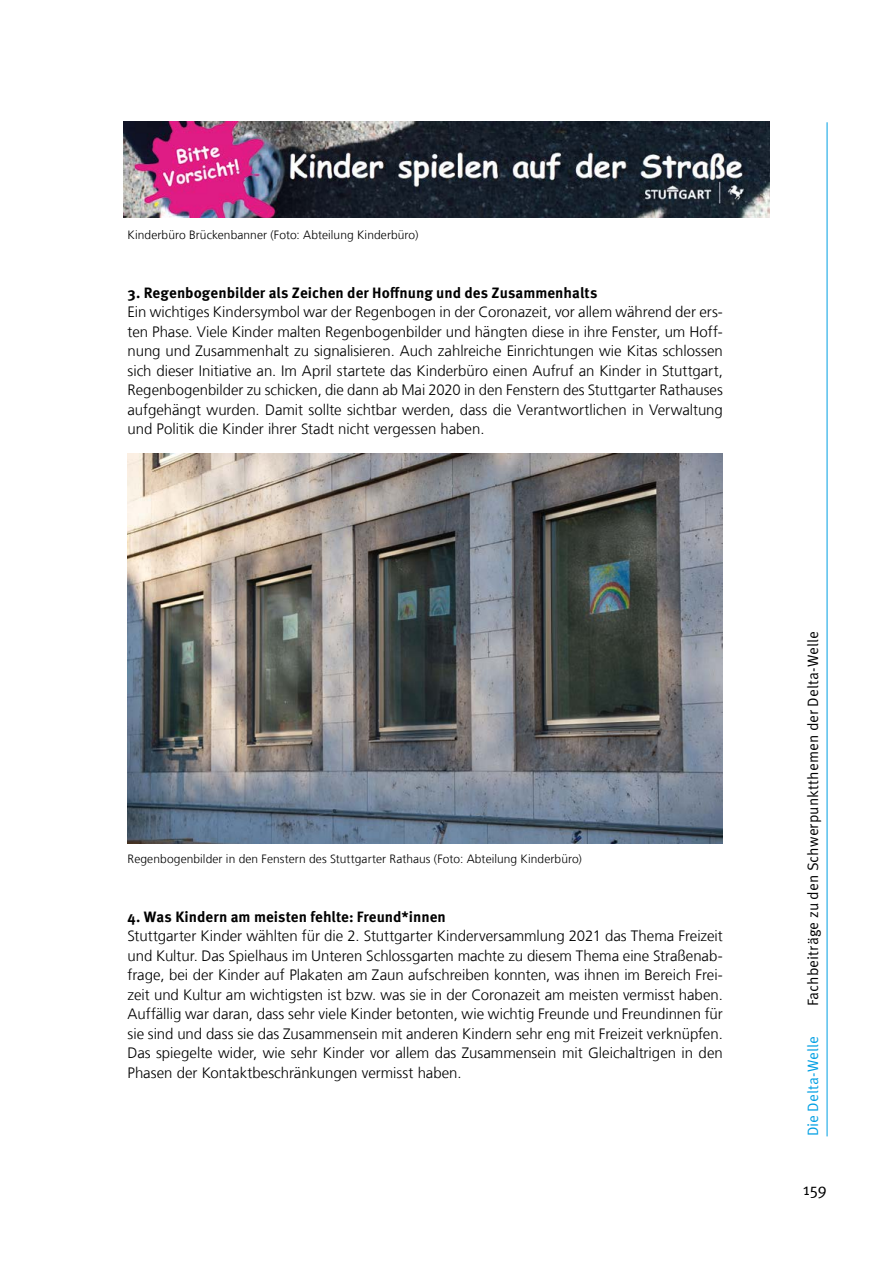
<style>
.page{position:relative;width:893px;height:1263px;background:#fff}
.page>*{position:absolute;margin:0;border:0;box-sizing:border-box;transform-origin:0 0}
.t1{font:16.5px "Meta Pro Norm";color:#000}
.t2{font:300 15px/19.5px "Frutiger LT Com";color:#000;text-align:justify}
.t3{font:700 15px "Meta Pro";color:#000}
.t4{font:15px "Meta Pro Norm";letter-spacing:.005em;color:#000}
.t5{font:15px "Meta Pro Norm";letter-spacing:.005em;color:#009fe3}
.t6{font:300 12px "Frutiger LT Com";letter-spacing:.005em;color:#000}
</style>
<div class="page">
<hr style="left:827px;top:122px;width:1px;height:1014px;background:#009fe3">
<img style="left:123px;top:122px;width:647px;height:96px">
<img style="left:128px;top:454px;width:595px;height:390px">
<p class="t6" style="left:128px;top:228px;width:292px">Kinderbüro Brückenbanner (Foto: Abteilung Kinderbüro)</p>
<p class="t3" style="left:128px;top:281px;width:471px">3. Regenbogenbilder als Zeichen der Hoffnung und des Zusammenhalts</p>
<p class="t2" style="left:128px;top:302px;width:597px">Ein wichtiges Kindersymbol war der Regenbogen in der Coronazeit, vor allem während der ers&shy;ten Phase. Viele Kinder malten Regenbogenbilder und hängten diese in ihre Fenster, um Hoff&shy;nung und Zusammenhalt zu signalisieren. Auch zahlreiche Einrichtungen wie Kitas schlossen sich dieser Initiative an. Im April startete das Kinderbüro einen Aufruf an Kinder in Stuttgart, Regenbogenbilder zu schicken, die dann ab Mai 2020 in den Fenstern des Stuttgarter Rathauses aufgehängt wurden. Damit sollte sichtbar werden, dass die Verantwortlichen in Verwaltung und Politik die Kinder ihrer Stadt nicht vergessen haben.</p>
<p class="t6" style="left:128px;top:852px;width:456px">Regenbogenbilder in den Fenstern des Stuttgarter Rathaus (Foto: Abteilung Kinderbüro)</p>
<p class="t3" style="left:128px;top:905px;width:320px">4. Was Kindern am meisten fehlte: Freund*innen</p>
<p class="t2" style="left:128px;top:926px;width:597px;text-align:left">Stuttgarter Kinder wählten für die 2. Stuttgarter Kinderversammlung 2021 das Thema Freizeit und Kultur. Das Spielhaus im Unteren Schlossgarten machte zu diesem Thema eine Straßenab&shy;frage, bei der Kinder auf Plakaten am Zaun aufschreiben konnten, was ihnen im Bereich Frei&shy;zeit und Kultur am wichtigsten ist bzw. was sie in der Coronazeit am meisten vermisst haben.<br>Auffällig war daran, dass sehr viele Kinder betonten, wie wichtig Freunde und Freundinnen für sie sind und dass sie das Zusammensein mit anderen Kindern sehr eng mit Freizeit verknüpfen.<br>Das spiegelte wider, wie sehr Kinder vor allem das Zusammensein mit Gleichaltrigen in den Phasen der Kontaktbeschränkungen vermisst haben.</p>
<p class="t4" style="left:802px;top:1006px;width:376px;rotate:-90deg">Fachbeiträge zu den Schwerpunktthemen der Delta-Welle</p>
<p class="t5" style="left:802px;top:1136px;width:102px;rotate:-90deg">Die Delta-Welle</p>
<p class="t1" style="left:803px;top:1177px;width:26px">159</p>
</div>
